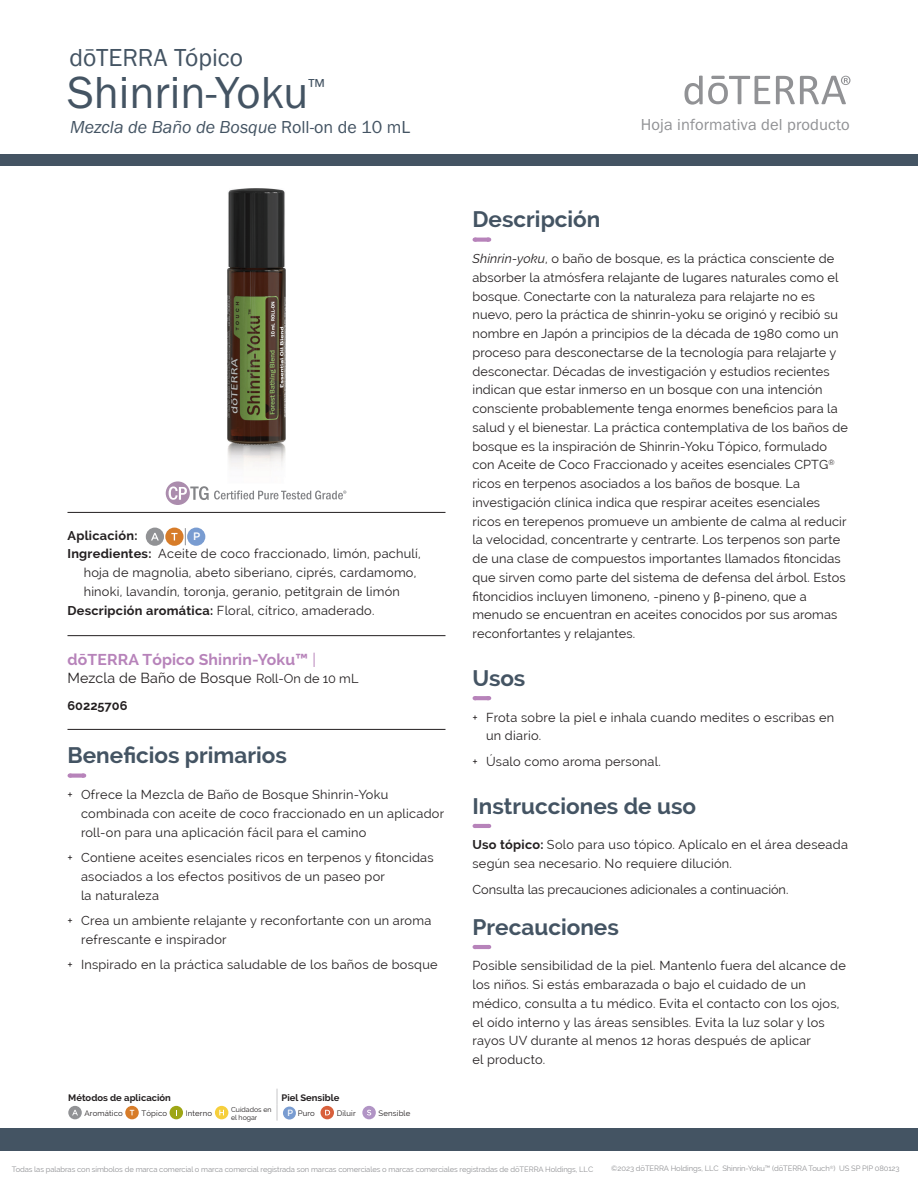
<style>
.page{position:relative;width:918px;height:1188px;background:#fff}
.page>*{position:absolute;margin:0;border:0;box-sizing:border-box;transform-origin:0 0}
.t1{font:46.5px "Franklin Gothic URW Boo";color:#445463}
.t2{font:25.5px "Franklin Gothic URW Boo";color:#445463}
.t3{font:700 22.5px "Raleway";color:#445463}
.t4{font:18px "Franklin Gothic URW Boo Ita";color:#445463}
.t5{font:16.5px "Franklin Gothic URW Boo";letter-spacing:.01em;color:#919295}
.t6{font:700 15.75px "Raleway";letter-spacing:.01em;color:#b783ba}
.t7{font:14.25px "Raleway";letter-spacing:.01em;color:#231f20}
.t8{font:12.75px/18.8px "Raleway";letter-spacing:.01em;color:#231f20}
.t9{font:700 12.75px "Raleway";letter-spacing:.02em;color:#231f20}
.t10{font:700 12.75px "Raleway";color:#231f20}
.t11{font:500 10.8px "Gotham";color:#fff}
.t12{font:700 9.45px "Raleway";color:#231f20}
.t13{font:7.8px "Raleway";letter-spacing:.02em;color:#231f20}
.t14{font:7.65px "Raleway";letter-spacing:-.01em;color:#919295}
.t15{font:7.05px/7.5px "Raleway";color:#231f20}
.s1{font-family:"Franklin Gothic URW Boo"}
.s2{font-weight:700}
.s3{font-weight:400}
.s4{font-weight:600;font-size:9px;color:#fff}
.s5{font-style:italic}
.s6{font-family:"Franklin Gothic"}
</style>
<div class="page">
<div style="left:0;top:155px;width:918px;height:11px;background:#445463"></div>
<div style="left:0;top:1128px;width:918px;height:23px;background:#445463"></div>
<svg style="left:776px;top:76px;width:74px;height:28px"></svg>
<svg style="left:684px;top:76px;width:86px;height:29px"></svg>
<svg style="left:166px;top:481px;width:180px;height:24px"></svg>
<hr style="left:68px;top:512px;width:378px;height:1px;background:#231f20">
<hr style="left:68px;top:635px;width:378px;height:1px;background:#231f20">
<hr style="left:68px;top:729px;width:378px;height:1px;background:#231f20">
<svg style="left:70px;top:774px;width:14px;height:4px"></svg>
<svg style="left:475px;top:238px;width:14px;height:4px"></svg>
<svg style="left:475px;top:696px;width:14px;height:4px"></svg>
<svg style="left:475px;top:824px;width:14px;height:4px"></svg>
<svg style="left:475px;top:945px;width:14px;height:4px"></svg>
<svg style="left:185px;top:528px;width:1px;height:17px"></svg>
<div style="left:146px;top:528px;width:18px;height:18px;background:#919295;border-radius:50%"></div>
<svg style="left:151px;top:533px;width:8px;height:7px"></svg>
<div style="left:165px;top:528px;width:19px;height:18px;background:#d77c29;border-radius:50%"></div>
<svg style="left:171px;top:533px;width:6px;height:7px"></svg>
<div style="left:187px;top:528px;width:18px;height:18px;background:#799cd1;border-radius:50%"></div>
<img style="left:227px;top:188px;width:59px;height:317px">
<svg style="left:277px;top:1089px;width:1px;height:32px"></svg>
<div style="left:68px;top:1106px;width:14px;height:13px;background:#919295;border-radius:50%"></div>
<svg style="left:72px;top:1110px;width:6px;height:5px"></svg>
<div style="left:125px;top:1106px;width:14px;height:13px;background:#d77c29;border-radius:50%"></div>
<svg style="left:130px;top:1110px;width:4px;height:5px"></svg>
<div style="left:170px;top:1106px;width:13px;height:13px;background:#9ea615;border-radius:50%"></div>
<div style="left:215px;top:1106px;width:13px;height:13px;background:#f6cf3c;border-radius:50%"></div>
<svg style="left:219px;top:1110px;width:5px;height:5px"></svg>
<svg style="left:321px;top:1106px;width:13px;height:13px"></svg>
<svg style="left:325px;top:1110px;width:5px;height:5px"></svg>
<div style="left:362px;top:1106px;width:14px;height:13px;background:#b194c5;border-radius:50%"></div>
<svg style="left:367px;top:1110px;width:4px;height:5px"></svg>
<div style="left:283px;top:1107px;width:13px;height:13px;background:#799cd1;border-radius:50%"></div>
<h2 class="t2" style="left:69px;top:41px;width:175px">dōTERRA Tópico</h2>
<h1 class="t1" style="left:68px;top:63px;width:259px">Shinrin-Yoku<sup>™</sup></h1>
<h3 class="t4" style="left:70px;top:116px;width:342px">Mezcla de Baño de Bosque <span class="s1">Roll-on de 10 mL</span></h3>
<p class="t5" style="left:641px;top:114px;width:211px">Hoja informativa del producto</p>
<p class="t9" style="left:68px;top:528px;width:71px">Aplicación:</p>
<p class="t8" style="left:68px;top:544px;width:355px"><span class="s2">Ingredientes:</span> Aceite de coco fraccionado, limón, pachulí,</p>
<p class="t8" style="left:84px;top:563px;width:334px">hoja de magnolia, abeto siberiano, ciprés, cardamomo,</p>
<p class="t8" style="left:84px;top:582px;width:318px">hinoki, lavandín, toronja, geranio, petitgrain de limón</p>
<p class="t8" style="left:68px;top:601px;width:309px"><span class="s2">Descripción aromática:</span> Floral, cítrico, amaderado.</p>
<p class="t6" style="left:68px;top:650px;width:250px">dōTERRA Tópico Shinrin-Yoku™ <span class="s3">|</span></p>
<p class="t7" style="left:67px;top:670px;width:186px">Mezcla de Baño de Bosque</p>
<p class="t10" style="left:68px;top:698px;width:62px">60225706</p>
<h3 class="t3" style="left:68px;top:743px;width:221px">Beneficios primarios</h3>
<p class="t8" style="left:81px;top:785px;width:365px;text-indent:-14px">+ Ofrece la Mezcla de Baño de Bosque Shinrin-Yoku combinada con aceite de coco fraccionado en un aplicador roll-on para una aplicación fácil para el camino</p>
<p class="t8" style="left:81px;top:848px;width:354px;text-indent:-14px">+ Contiene aceites esenciales ricos en terpenos y fitoncidas asociados a los efectos positivos de un paseo por<br>la naturaleza</p>
<p class="t8" style="left:81px;top:911px;width:352px;text-indent:-14px">+ Crea un ambiente relajante y reconfortante con un aroma refrescante e inspirador</p>
<p class="t8" style="left:68px;top:955px;width:372px">+ Inspirado en la práctica saludable de los baños de bosque</p>
<p class="t11" style="left:193px;top:530px;width:9px">P</p>
<p class="t8" style="left:256px;top:669px;width:104px">Roll-On de 10 mL</p>
<p class="t12" style="left:68px;top:1092px;width:104px">Métodos de aplicación</p>
<p class="t12" style="left:282px;top:1092px;width:59px">Piel Sensible</p>
<p class="t13" style="left:85px;top:1109px;width:40px">Aromático</p>
<p class="t13" style="left:141px;top:1109px;width:27px">Tópico</p>
<p class="t13" style="left:186px;top:1109px;width:28px">Interno</p>
<p class="t15" style="left:231px;top:1106px;width:42px">Cuidados en el hogar</p>
<p class="t13" style="left:287px;top:1109px;width:29px"><span class="s4">P</span> Puro</p>
<p class="t13" style="left:337px;top:1109px;width:21px">Diluir</p>
<p class="t13" style="left:379px;top:1109px;width:33px">Sensible</p>
<h3 class="t3" style="left:472px;top:207px;width:129px">Descripción</h3>
<p class="t8" style="left:472px;top:249px;width:377px"><span class="s5">Shinrin-yoku</span>, o baño de bosque, es la práctica consciente de absorber la atmósfera relajante de lugares naturales como el bosque. Conectarte con la naturaleza para relajarte no es nuevo, pero la práctica de shinrin-yoku se originó y recibió su nombre en Japón a principios de la década de 1980 como un proceso para desconectarse de la tecnología para relajarte y desconectar. Décadas de investigación y estudios recientes indican que estar inmerso en un bosque con una intención consciente probablemente tenga enormes beneficios para la salud y el bienestar. La práctica contemplativa de los baños de bosque es la inspiración de Shinrin-Yoku Tópico, formulado con Aceite de Coco Fraccionado y aceites esenciales CPTG<sup>® </sup>ricos en terpenos asociados a los baños de bosque. La investigación clínica indica que respirar aceites esenciales ricos en terepenos promueve un ambiente de calma al reducir la velocidad, concentrarte y centrarte. Los terpenos son parte de una clase de compuestos importantes llamados fitoncidas que sirven como parte del sistema de defensa del árbol. Estos fitoncidios incluyen limoneno, α-pineno y <span class="s6">β</span>-pineno, que a menudo se encuentran en aceites conocidos por sus aromas reconfortantes y relajantes.</p>
<h3 class="t3" style="left:473px;top:665px;width:54px">Usos</h3>
<p class="t8" style="left:486px;top:708px;width:350px;text-indent:-14px">+ Frota sobre la piel e inhala cuando medites o escribas en un diario.</p>
<p class="t8" style="left:473px;top:752px;width:190px">+ Úsalo como aroma personal.</p>
<h3 class="t3" style="left:473px;top:793px;width:225px">Instrucciones de uso</h3>
<p class="t8" style="left:473px;top:836px;width:377px"><span class="s2">Uso tópico:</span> Solo para uso tópico. Aplícalo en el área deseada según sea necesario. No requiere dilución.</p>
<p class="t8" style="left:473px;top:880px;width:317px">Consulta las precauciones adicionales a continuación.</p>
<h3 class="t3" style="left:473px;top:914px;width:148px">Precauciones</h3>
<p class="t8" style="left:473px;top:957px;width:375px">Posible sensibilidad de la piel. Mantenlo fuera del alcance de los niños. Si estás embarazada o bajo el cuidado de un médico, consulta a tu médico. Evita el contacto con los ojos, el oído interno y las áreas sensibles. Evita la luz solar y los rayos UV durante al menos 12 horas después de aplicar<br>el producto.</p>
<p class="t14" style="left:12px;top:1165px;width:583px">Todas las palabras con símbolos de marca comercial o marca comercial registrada son marcas comerciales o marcas comerciales registradas de dōTERRA Holdings, LLC</p>
<p class="t14" style="left:611px;top:1164px;width:290px">©2023 dōTERRA Holdings, LLC Shinrin-Yoku™ (dōTERRA Touch<sup>®</sup>) US SP PIP 080123</p>
</div>
